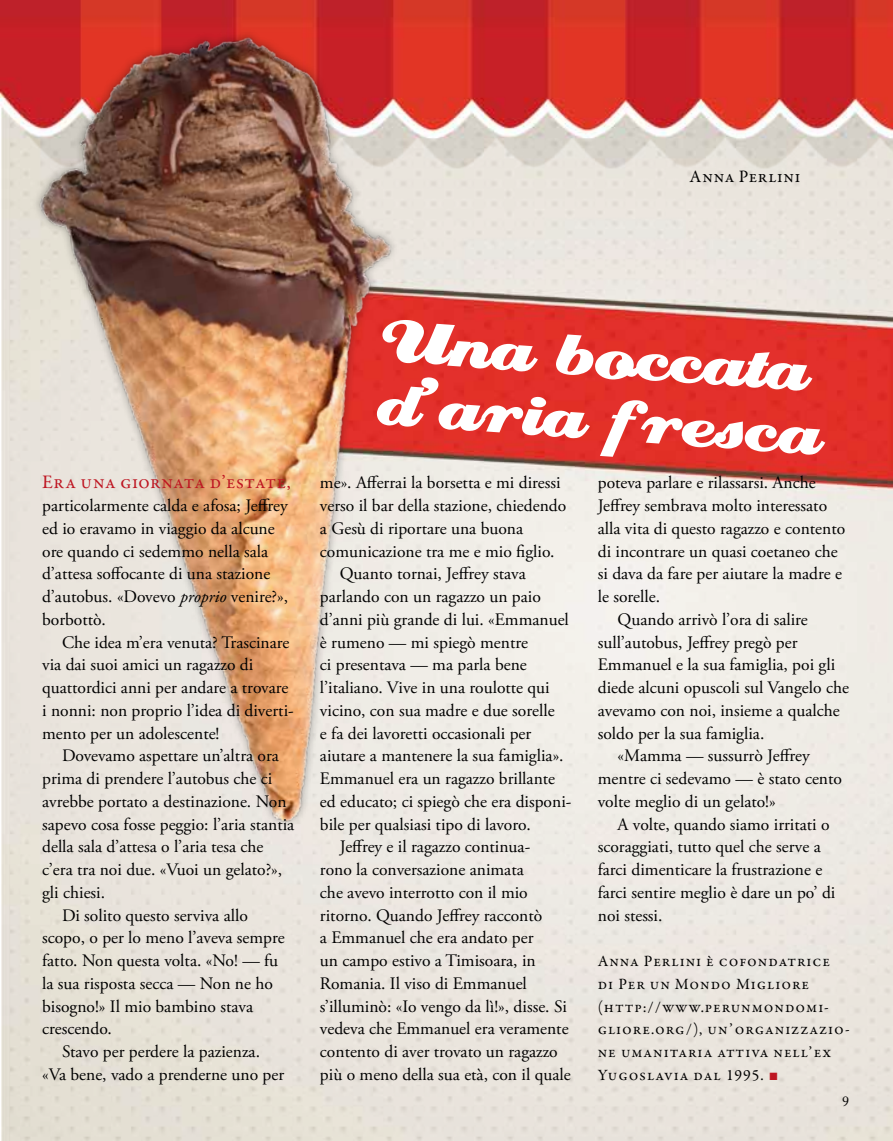
<style>
.page{position:relative;width:893px;height:1141px;background:#fff}
.page>*{position:absolute;margin:0;border:0;box-sizing:border-box;transform-origin:0 0}
.t1{font:71.75px/63px "Creampuff";color:#fff}
.t2{font:19.25px "Garamond Premr Pro";letter-spacing:.015em;color:#be1622}
.t3{font:17.5px/22.8px "Adobe Garamond Pro";color:#000}
.t4{font:17.5px "Garamond Premr Pro";letter-spacing:.045em;color:#000}
.t5{font:15.75px/22.8px "Garamond Premr Pro";letter-spacing:.06em;color:#000}
.t6{font:14px "Adobe Caslon Pro";color:#000}
.s1{font-style:italic}
.s2{font-family:"Arial";color:#be1622}
</style>
<div class="page">
<img style="left:1px;top:0;width:892px;height:1141px">
<img style="left:0;top:0;width:590px;height:901px">
<p class="t4" style="left:690px;top:166px;width:112px">Anna Perlini</p>
<p class="t2" style="left:42px;top:471px;width:250px">Era una giornata d’estate,</p>
<p class="t3" style="left:42px;top:495px;width:248px">particolarmente calda e afosa; Jeffrey ed io eravamo in viaggio da alcune ore quando ci sedemmo nella sala d’attesa soffocante di una stazione d’autobus. «Dovevo <span class="s1">proprio</span> venire?», borbottò.</p>
<p class="t3" style="left:42px;top:631px;width:253px;text-indent:20px">Che idea m’era venuta? Trascinare via dai suoi amici un ragazzo di quattordici anni per andare a trovare i nonni: non proprio l’idea di diverti&shy;mento per un adolescente!</p>
<p class="t3" style="left:62px;top:745px;width:219px">Dovevamo aspettare un’altra ora</p>
<p class="t3" style="left:42px;top:768px;width:232px">prima di prendere l’autobus che ci</p>
<p class="t3" style="left:42px;top:791px;width:246px">avrebbe portato a destinazione. Non</p>
<p class="t3" style="left:42px;top:813px;width:254px">sapevo cosa fosse peggio: l’aria stantia</p>
<p class="t3" style="left:42px;top:836px;width:223px">della sala d’attesa o l’aria tesa che</p>
<p class="t3" style="left:42px;top:859px;width:242px">c’era tra noi due. «Vuoi un gelato?»,</p>
<p class="t3" style="left:42px;top:882px;width:64px">gli chiesi.</p>
<p class="t3" style="left:62px;top:904px;width:187px">Di solito questo serviva allo</p>
<p class="t3" style="left:42px;top:927px;width:244px">scopo, o per lo meno l’aveva sempre</p>
<p class="t3" style="left:42px;top:950px;width:238px">fatto. Non questa volta. «No! — fu</p>
<p class="t3" style="left:42px;top:973px;width:232px">la sua risposta secca — Non ne ho</p>
<p class="t3" style="left:42px;top:995px;width:213px">bisogno!» Il mio bambino stava</p>
<p class="t3" style="left:42px;top:1018px;width:71px">crescendo.</p>
<p class="t3" style="left:62px;top:1041px;width:200px">Stavo per perdere la pazienza.</p>
<p class="t3" style="left:42px;top:1064px;width:244px">«Va bene, vado a prenderne uno per</p>
<h1 class="t1" style="left:384px;top:309px;width:446px;rotate:4deg">Una boccata d'aria fresca</h1>
<p class="t3" style="left:320px;top:472px;width:242px">me». Afferrai la borsetta e mi diressi</p>
<p class="t3" style="left:320px;top:495px;width:248px">verso il bar della stazione, chiedendo</p>
<p class="t3" style="left:320px;top:518px;width:205px">a Gesù di riportare una buona</p>
<p class="t3" style="left:320px;top:540px;width:236px">comunicazione tra me e mio figlio.</p>
<p class="t3" style="left:340px;top:563px;width:188px">Quanto tornai, Jeffrey stava</p>
<p class="t3" style="left:320px;top:586px;width:222px">parlando con un ragazzo un paio</p>
<p class="t3" style="left:320px;top:609px;width:250px">d’anni più grande di lui. «Emmanuel</p>
<p class="t3" style="left:320px;top:631px;width:209px">è rumeno — mi spiegò mentre</p>
<p class="t3" style="left:320px;top:654px;width:208px">ci presentava — ma parla bene</p>
<p class="t3" style="left:320px;top:677px;width:231px">l’italiano. Vive in una roulotte qui</p>
<p class="t3" style="left:320px;top:700px;width:236px">vicino, con sua madre e due sorelle</p>
<p class="t3" style="left:320px;top:722px;width:213px">e fa dei lavoretti occasionali per</p>
<p class="t3" style="left:320px;top:745px;width:245px">aiutare a mantenere la sua famiglia».</p>
<p class="t3" style="left:320px;top:768px;width:237px">Emmanuel era un ragazzo brillante</p>
<p class="t3" style="left:320px;top:791px;width:253px">ed educato; ci spiegò che era disponi-</p>
<p class="t3" style="left:320px;top:813px;width:212px">bile per qualsiasi tipo di lavoro.</p>
<p class="t3" style="left:340px;top:836px;width:192px">Jeffrey e il ragazzo continua-</p>
<p class="t3" style="left:320px;top:859px;width:205px">rono la conversazione animata</p>
<p class="t3" style="left:320px;top:882px;width:209px">che avevo interrotto con il mio</p>
<p class="t3" style="left:320px;top:904px;width:224px">ritorno. Quando Jeffrey raccontò</p>
<p class="t3" style="left:320px;top:927px;width:215px">a Emmanuel che era andato per</p>
<p class="t3" style="left:320px;top:950px;width:217px">un campo estivo a Timisoara, in</p>
<p class="t3" style="left:320px;top:973px;width:208px">Romania. Il viso di Emmanuel</p>
<p class="t3" style="left:320px;top:995px;width:248px">s’illuminò: «Io vengo da lì!», disse. Si</p>
<p class="t3" style="left:320px;top:1018px;width:250px">vedeva che Emmanuel era veramente</p>
<p class="t3" style="left:320px;top:1041px;width:239px">contento di aver trovato un ragazzo</p>
<p class="t3" style="left:320px;top:1064px;width:252px">più o meno della sua età, con il quale</p>
<p class="t3" style="left:598px;top:472px;width:219px">poteva parlare e rilassarsi. Anche</p>
<p class="t3" style="left:598px;top:495px;width:231px">Jeffrey sembrava molto interessato</p>
<p class="t3" style="left:598px;top:518px;width:249px">alla vita di questo ragazzo e contento</p>
<p class="t3" style="left:598px;top:540px;width:241px">di incontrare un quasi coetaneo che</p>
<p class="t3" style="left:598px;top:563px;width:246px">si dava da fare per aiutare la madre e</p>
<p class="t3" style="left:598px;top:586px;width:64px">le sorelle.</p>
<p class="t3" style="left:618px;top:609px;width:192px">Quando arrivò l’ora di salire</p>
<p class="t3" style="left:598px;top:631px;width:201px">sull’autobus, Jeffrey pregò per</p>
<p class="t3" style="left:598px;top:654px;width:239px">Emmanuel e la sua famiglia, poi gli</p>
<p class="t3" style="left:598px;top:677px;width:253px">diede alcuni opuscoli sul Vangelo che</p>
<p class="t3" style="left:598px;top:700px;width:243px">avevamo con noi, insieme a qualche</p>
<p class="t3" style="left:598px;top:722px;width:168px">soldo per la sua famiglia.</p>
<p class="t3" style="left:618px;top:745px;width:194px">«Mamma — sussurrò Jeffrey</p>
<p class="t3" style="left:598px;top:768px;width:246px">mentre ci sedevamo — è stato cento</p>
<p class="t3" style="left:598px;top:791px;width:179px">volte meglio di un gelato!»</p>
<p class="t3" style="left:618px;top:813px;width:213px">A volte, quando siamo irritati o</p>
<p class="t3" style="left:598px;top:836px;width:225px">scoraggiati, tutto quel che serve a</p>
<p class="t3" style="left:598px;top:859px;width:226px">farci dimenticare la frustrazione e</p>
<p class="t3" style="left:598px;top:882px;width:239px">farci sentire meglio è dare un po’ di</p>
<p class="t3" style="left:598px;top:904px;width:66px">noi stessi.</p>
<p class="t5" style="left:598px;top:950px;width:253px">Anna Perlini è cofondatrice<br>di Per un Mondo Migliore (http://www.perunmondomi&shy;gliore.org/), un’organizzazio&shy;ne umanitaria attiva nell’ex<br>Yugoslavia dal 1995. <span class="s2">■</span></p>
<p class="t6" style="left:842px;top:1093px;width:8px">9</p>
</div>
